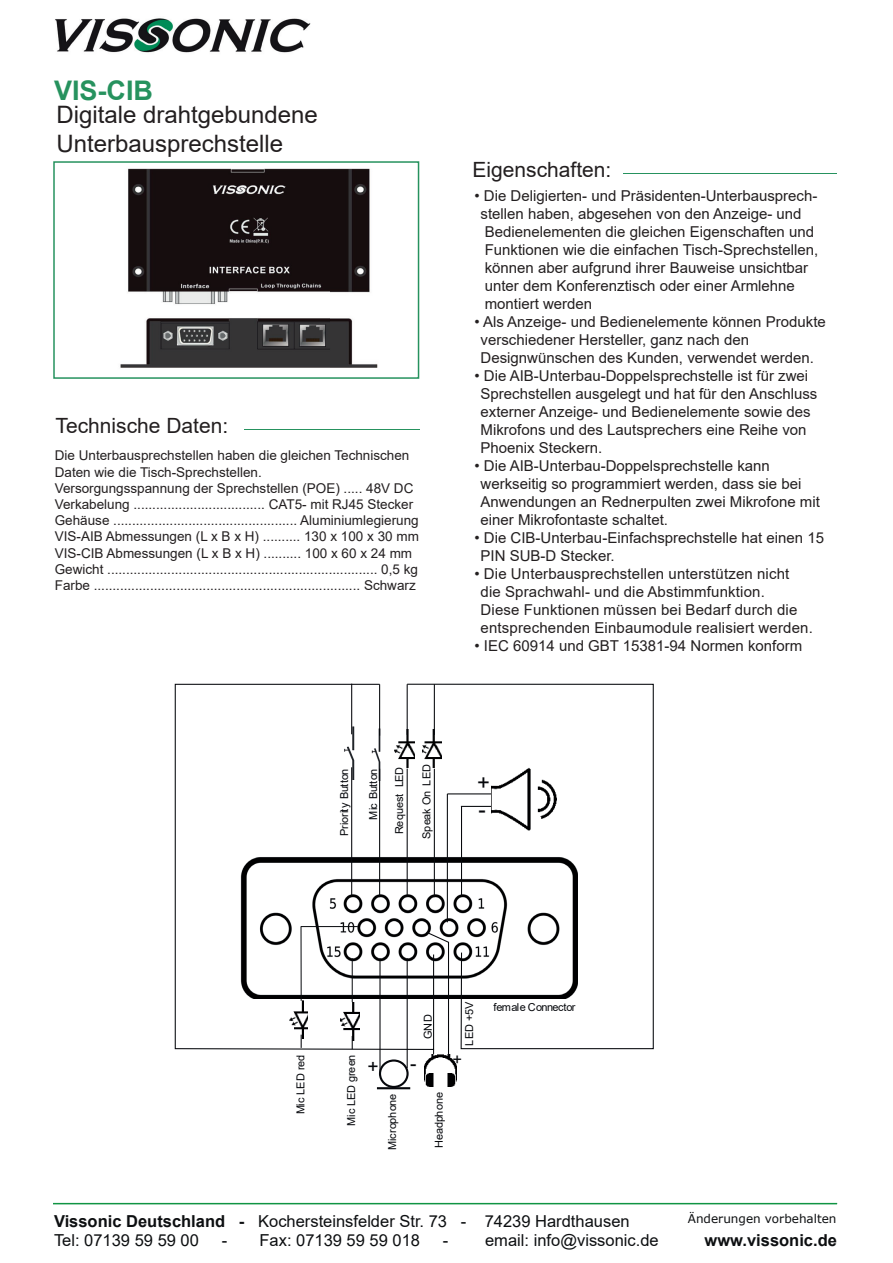
<style>
.page{position:relative;width:893px;height:1263px;background:#fff}
.page>*{position:absolute;margin:0;border:0;box-sizing:border-box;transform-origin:0 0}
.t1{font:700 27px "Arial";color:#26925e}
.t2{font:24px/28.8px "Arial";color:#231f20}
.t3{font:21.9px/27.5px "Arial";color:#06080c}
.t4{font:21px "Arial";color:#231f20}
.t5{font:19.2px "Arial";color:#06080c}
.t6{font:16.5px/19.8px "Arial";color:#0d0f11}
.t7{font:700 16.5px "Arial";color:#0d0f11}
.t8{font:16.35px "Arial";color:#06080c}
.t9{font:15px/18px "Arial";color:#231f20}
.t10{font:13.5px/16.2px "Arial";color:#231f20}
.t11{font:12px "Verdana";color:#0d0f11}
.t12{font:10.95px "Arial";letter-spacing:-.04em;color:#06080c}
.t13{font:10.95px "Arial";letter-spacing:.025em;color:#06080c}
.t14{font:10.95px "Arial";letter-spacing:-.01em;color:#06080c}
.s1{font-weight:700}
</style>
<div class="page">
<div style="left:53px;top:161px;width:366px;height:218px;border:2px solid #26925e"></div>
<hr style="left:624px;top:173px;width:213px;height:1px;background:#26925e">
<hr style="left:244px;top:429px;width:176px;height:1px;background:#26925e">
<img style="left:55px;top:18px;width:256px;height:35px">
<hr style="left:53px;top:1203px;width:784px;height:1px;background:#109443">
<img style="left:120px;top:168px;width:258px;height:200px">
<svg style="left:435px;top:683px;width:219px;height:367px"></svg>
<hr style="left:461px;top:806px;width:1px;height:90px;background:#06080c">
<hr style="left:447px;top:794px;width:1px;height:128px;background:#06080c">
<img style="left:491px;top:766px;width:65px;height:65px">
<img style="left:435px;top:730px;width:7px;height:38px">
<hr style="left:447px;top:793px;width:44px;height:1px;background:#06080c">
<hr style="left:461px;top:806px;width:30px;height:1px;background:#06080c">
<svg style="left:174px;top:683px;width:261px;height:367px"></svg>
<img style="left:371px;top:728px;width:12px;height:52px">
<hr style="left:379px;top:769px;width:1px;height:128px;background:#06080c">
<hr style="left:379px;top:684px;width:1px;height:52px;background:#06080c">
<img style="left:343px;top:727px;width:12px;height:52px">
<hr style="left:351px;top:767px;width:1px;height:129px;background:#06080c">
<hr style="left:351px;top:684px;width:1px;height:50px;background:#06080c">
<img style="left:340px;top:1002px;width:19px;height:38px">
<hr style="left:352px;top:958px;width:1px;height:44px;background:#06080c">
<svg style="left:352px;top:1036px;width:1px;height:13px"></svg>
<img style="left:289px;top:1001px;width:18px;height:38px">
<hr style="left:301px;top:926px;width:1px;height:75px;background:#06080c">
<svg style="left:301px;top:1035px;width:1px;height:13px"></svg>
<hr style="left:301px;top:926px;width:57px;height:1px;background:#06080c">
<hr style="left:379px;top:958px;width:2px;height:114px;background:#06080c">
<hr style="left:407px;top:958px;width:1px;height:110px;background:#06080c">
<div style="left:379px;top:1059px;width:30px;height:29px;border:2px solid #06080c;border-radius:50%"></div>
<hr style="left:377px;top:1087px;width:33px;height:2px;background:#06080c">
<svg style="left:425px;top:931px;width:25px;height:123px"></svg>
<img style="left:424px;top:1054px;width:32px;height:32px">
<h1 class="t1" style="left:54px;top:72px;width:101px">VIS-CIB</h1>
<h2 class="t2" style="left:56px;top:100px;width:263px">Digitale drahtgebundene<br>Unterbausprechstelle</h2>
<h3 class="t4" style="left:55px;top:412px;width:174px">Technische Daten:</h3>
<p class="t10" style="left:55px;top:447px;width:366px">Die Unterbausprechstellen haben die gleichen Technischen Daten wie die Tisch-Sprechstellen.<br>Versorgungsspannung der Sprechstellen (POE) ..... 48V DC Verkabelung ................................... CAT5- mit RJ45 Stecker Gehäuse ................................................. Aluminiumlegierung VIS-AIB Abmessungen (L x B x H) .......... 130 x 100 x 30 mm VIS-CIB Abmessungen (L x B x H) .......... 100 x 60 x 24 mm Gewicht ........................................................................ 0,5 kg Farbe ....................................................................... Schwarz</p>
<h3 class="t4" style="left:472px;top:156px;width:140px">Eigenschaften:</h3>
<p class="t9" style="left:480px;top:187px;width:339px;text-indent:-6px">• Die Deligierten- und Präsidenten-Unterbausprech&shy;stellen haben, abgesehen von den Anzeige- und Bedienelementen die gleichen Eigenschaften und Funktionen wie die einfachen Tisch-Sprechstellen, können aber aufgrund ihrer Bauweise unsichtbar unter dem Konferenztisch oder einer Armlehne montiert werden</p>
<p class="t9" style="left:480px;top:313px;width:347px;text-indent:-6px">• Als Anzeige- und Bedienelemente können Produkte verschiedener Hersteller, ganz nach den<br>Designwünschen des Kunden, verwendet werden.</p>
<p class="t9" style="left:480px;top:367px;width:338px;text-indent:-6px">• Die AIB-Unterbau-Doppelsprechstelle ist für zwei Sprechstellen ausgelegt und hat für den Anschluss externer Anzeige- und Bedienelemente sowie des Mikrofons und des Lautsprechers eine Reihe von Phoenix Steckern.</p>
<p class="t9" style="left:480px;top:457px;width:341px;text-indent:-6px">• Die AIB-Unterbau-Doppelsprechstelle kann werkseitig so programmiert werden, dass sie bei Anwendungen an Rednerpulten zwei Mikrofone mit einer Mikrofontaste schaltet.</p>
<p class="t9" style="left:480px;top:529px;width:345px;text-indent:-6px">• Die CIB-Unterbau-Einfachsprechstelle hat einen 15<br>PIN SUB-D Stecker.</p>
<p class="t9" style="left:480px;top:565px;width:334px;text-indent:-6px">• Die Unterbausprechstellen unterstützen nicht die Sprachwahl- und die Abstimmfunktion.<br>Diese Funktionen müssen bei Bedarf durch die entsprechenden Einbaumodule realisiert werden.</p>
<p class="t9" style="left:474px;top:637px;width:329px">• IEC 60914 und GBT 15381-94 Normen konform</p>
<p class="t12" style="left:337px;top:836px;width:69px;rotate:-90deg">Priority Button</p>
<p class="t12" style="left:366px;top:820px;width:53px;rotate:-90deg">Mic Button</p>
<p class="t12" style="left:392px;top:833px;width:68px;rotate:-90deg">Request LED</p>
<p class="t12" style="left:419px;top:839px;width:76px;rotate:-90deg">Speak On LED</p>
<h3 class="t3" style="left:477px;top:768px;width:14px">+ -</h3>
<p class="t12" style="left:293px;top:1114px;width:61px;rotate:-90deg">Mic LED red</p>
<p class="t13" style="left:344px;top:1126px;width:73px;rotate:-90deg">Mic LED green</p>
<p class="t5" style="left:367px;top:1053px;width:13px">+</p>
<p class="t12" style="left:385px;top:1149px;width:57px;rotate:-90deg">Microphone</p>
<p class="t12" style="left:421px;top:1039px;width:26px;rotate:-90deg">GND</p>
<p class="t5" style="left:410px;top:1050px;width:8px">-</p>
<p class="t12" style="left:462px;top:1045px;width:46px;rotate:-90deg">LED +5V</p>
<p class="t8" style="left:452px;top:1048px;width:11px">+</p>
<p class="t14" style="left:431px;top:1148px;width:58px;rotate:-90deg">Headphone</p>
<p class="t12" style="left:494px;top:1000px;width:83px">female Connector</p>
<p class="t11" style="left:688px;top:1210px;width:150px">Änderungen vorbehalten</p>
<p class="t6" style="left:54px;top:1211px;width:577px"><span class="s1">Vissonic Deutschland -</span> Kochersteinsfelder Str. 73 - 74239 Hardthausen<br>Tel: 07139 59 59 00</p>
<p class="t6" style="left:222px;top:1230px;width:200px">- Fax: 07139 59 59 018</p>
<p class="t6" style="left:443px;top:1230px;width:217px">- email: info@vissonic.de</p>
<p class="t7" style="left:705px;top:1229px;width:134px">www.vissonic.de</p>
</div>
